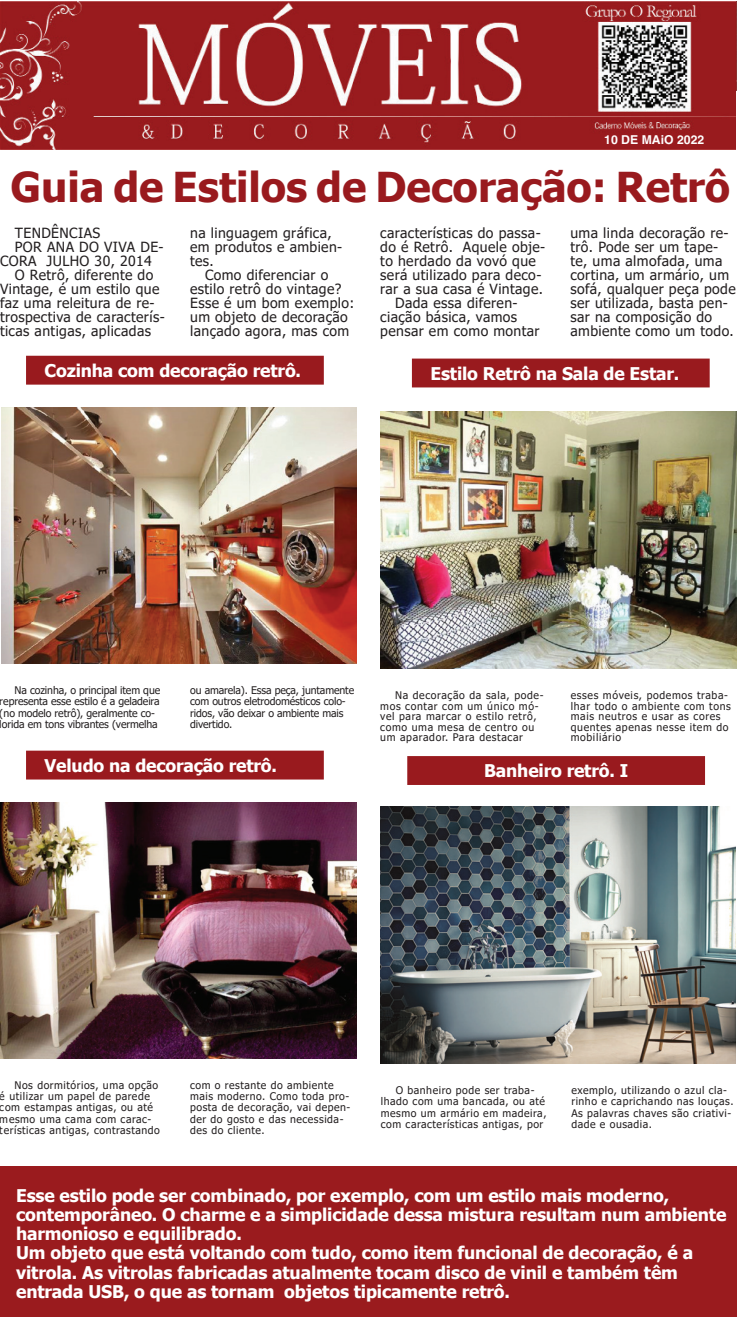
<style>
.page{position:relative;width:737px;height:1340px;background:#fff}
.page>*{position:absolute;margin:0;border:0;box-sizing:border-box;transform-origin:0 0}
.Texto_Jornal{font:700 41.12px "Tahoma";color:#991a1e}
.Texto_Jornal-2{font:700 17.5px "Tahoma";letter-spacing:-.01em;color:#fff}
.Texto_Jornal-3{font:14px/14px "Tahoma";letter-spacing:.03em;color:#231f20}
.Texto_Jornal-4{font:700 12.25px "Helvetica";color:#fff}
.Texto_Jornal-5{font:10.5px/11.4px "Tahoma";letter-spacing:.05em;color:#231f20}
.Texto_Jornal-6{font:10.5px/11.4px "Tahoma";letter-spacing:-.01em;color:#231f20}
</style>
<div class="page">
<div style="left:0;top:1166px;width:736px;height:150px;background:#9a1b1e"></div>
<div style="left:26px;top:356px;width:298px;height:28px;background:#991a1e"></div>
<div style="left:26px;top:750px;width:298px;height:29px;background:#991a1e"></div>
<div style="left:407px;top:756px;width:298px;height:29px;background:#991a1e"></div>
<div style="left:412px;top:358px;width:297px;height:29px;background:#991a1e"></div>
<img style="left:0;top:2px;width:735px;height:147px">
<img style="left:1px;top:407px;width:355px;height:256px">
<img style="left:381px;top:411px;width:356px;height:257px">
<img style="left:0;top:802px;width:356px;height:256px">
<img style="left:381px;top:806px;width:354px;height:257px">
<p class="Texto_Jornal-4" style="left:604px;top:132px;width:102px">10 DE MAiO 2022</p>
<p class="Texto_Jornal" style="left:11px;top:158px;width:721px">Guia de Estilos de Decoração: Retrô</p>
<p class="Texto_Jornal-3" style="left:15px;top:226px;width:87px">TENDÊNCIAS</p>
<p class="Texto_Jornal-3" style="left:0;top:240px;width:165px;text-indent:15px">POR ANA DO VIVA DE-<br>CORA JULHO 30, 2014</p>
<p class="Texto_Jornal-3" style="left:0;top:268px;width:166px;text-indent:15px">O Retrô, diferente do<br>Vintage, é um estilo que faz uma releitura de re&shy;trospectiva de caracterís&shy;ticas antigas, aplicadas</p>
<p class="Texto_Jornal-3" style="left:190px;top:226px;width:154px">na linguagem gráfica, em produtos e ambien&shy;tes.</p>
<p class="Texto_Jornal-3" style="left:190px;top:268px;width:166px;text-indent:15px">Como diferenciar o estilo retrô do vintage?<br>Esse é um bom exemplo: um objeto de decoração lançado agora, mas com</p>
<p class="Texto_Jornal-3" style="left:380px;top:226px;width:166px">características do passa&shy;do é Retrô. Aquele obje&shy;to herdado da vovó que será utilizado para deco&shy;rar a sua casa é Vintage.</p>
<p class="Texto_Jornal-3" style="left:380px;top:296px;width:161px;text-indent:15px">Dada essa diferen&shy;ciação básica, vamos pensar em como montar</p>
<p class="Texto_Jornal-3" style="left:570px;top:226px;width:167px">uma linda decoração re&shy;trô. Pode ser um tape&shy;te, uma almofada, uma cortina, um armário, um sofá, qualquer peça pode ser utilizada, basta pen&shy;sar na composição do ambiente como um todo.</p>
<p class="Texto_Jornal-2" style="left:45px;top:358px;width:258px">Cozinha com decoração retrô.</p>
<p class="Texto_Jornal-2" style="left:430px;top:361px;width:250px">Estilo Retrô na Sala de Estar.</p>
<p class="Texto_Jornal-6" style="left:0;top:685px;width:162px;text-indent:15px">Na cozinha, o principal item que representa esse estilo é a geladeira (no modelo retrô), geralmente co&shy;lorida em tons vibrantes (vermelha</p>
<p class="Texto_Jornal-6" style="left:190px;top:685px;width:165px">ou amarela). Essa peça, juntamente com outros eletrodomésticos colo&shy;ridos, vão deixar o ambiente mais divertido.</p>
<p class="Texto_Jornal-5" style="left:380px;top:691px;width:165px;line-height:10.5px;text-indent:15px">Na decoração da sala, pode&shy;mos contar com um único mó&shy;vel para marcar o estilo retrô, como uma mesa de centro ou um aparador. Para destacar</p>
<p class="Texto_Jornal-5" style="left:570px;top:691px;width:162px;line-height:10.5px">esses móveis, podemos traba&shy;lhar todo o ambiente com tons mais neutros e usar as cores quentes apenas nesse item do mobiliário</p>
<p class="Texto_Jornal-2" style="left:45px;top:753px;width:234px">Veludo na decoração retrô.</p>
<p class="Texto_Jornal-2" style="left:484px;top:758px;width:145px">Banheiro retrô. I</p>
<p class="Texto_Jornal-5" style="left:0;top:1079px;width:162px;text-indent:15px">Nos dormitórios, uma opção é utilizar um papel de parede com estampas antigas, ou até mesmo uma cama com carac&shy;terísticas antigas, contrastando</p>
<p class="Texto_Jornal-5" style="left:190px;top:1079px;width:162px">com o restante do ambiente mais moderno. Como toda pro&shy;posta de decoração, vai depen&shy;der do gosto e das necessida&shy;des do cliente.</p>
<p class="Texto_Jornal-5" style="left:381px;top:1085px;width:167px;text-align:center">O banheiro pode ser traba&shy;lhado com uma bancada, ou até mesmo um armário em madeira, com características antigas, por</p>
<p class="Texto_Jornal-5" style="left:571px;top:1085px;width:164px">exemplo, utilizando o azul cla&shy;rinho e caprichando nas louças.<br>As palavras chaves são criativi&shy;dade e ousadia.</p>
<p class="Texto_Jornal-2" style="left:16px;top:1182px;width:654px">Esse estilo pode ser combinado, por exemplo, com um estilo mais moderno,</p>
<p class="Texto_Jornal-2" style="left:16px;top:1202px;width:711px">contemporâneo. O charme e a simplicidade dessa mistura resultam num ambiente</p>
<p class="Texto_Jornal-2" style="left:16px;top:1221px;width:227px">harmonioso e equilibrado.</p>
<p class="Texto_Jornal-2" style="left:16px;top:1240px;width:678px">Um objeto que está voltando com tudo, como item funcional de decoração, é a</p>
<p class="Texto_Jornal-2" style="left:16px;top:1259px;width:663px">vitrola. As vitrolas fabricadas atualmente tocam disco de vinil e também têm</p>
<p class="Texto_Jornal-2" style="left:16px;top:1279px;width:495px">entrada USB, o que as tornam objetos tipicamente retrô.</p>
</div>
